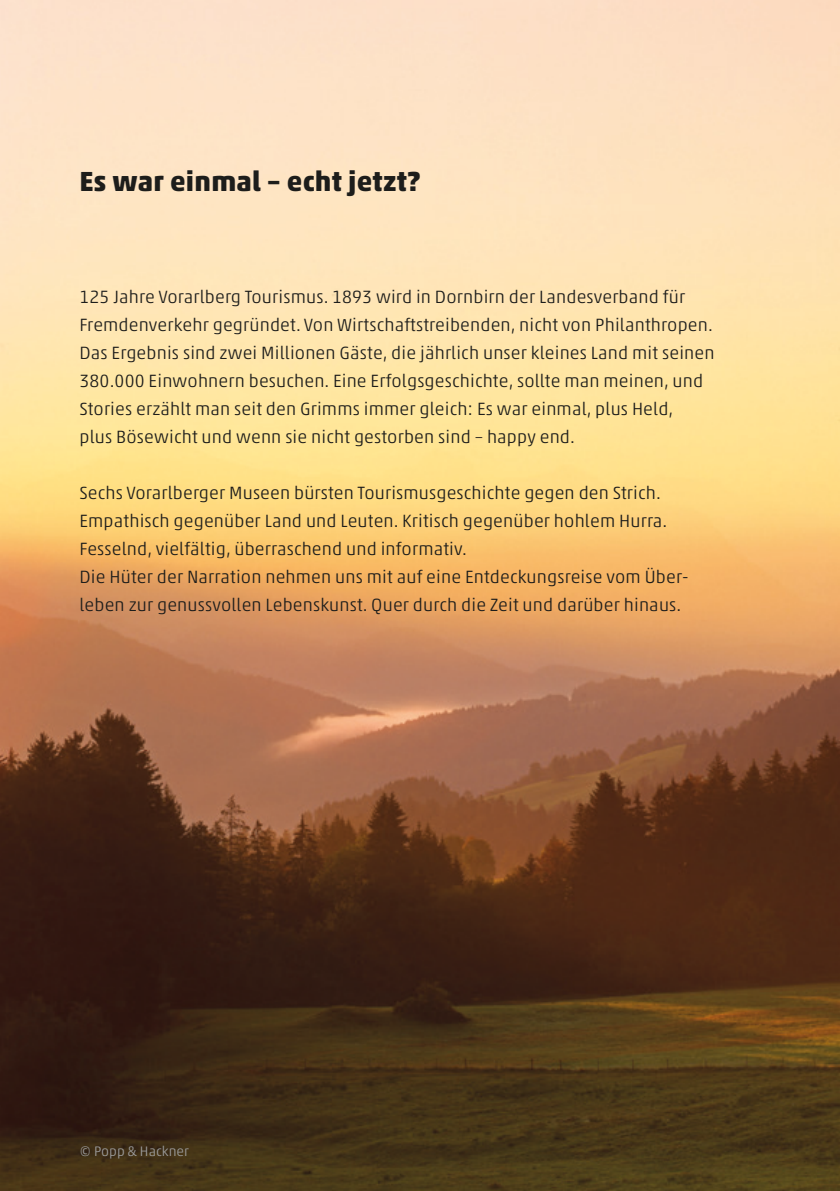
<style>
.page{position:relative;width:840px;height:1191px;background:#fff}
.page>*{position:absolute;margin:0;border:0;box-sizing:border-box;transform-origin:0 0}
.t1{font:700 28px "Akko Pro";letter-spacing:.01em;color:#1d1d1b}
.t2{font:300 18px/28px "Akko Pro";letter-spacing:.01em;color:#1d1d1b}
.t3{font:16px "Akko Pro";color:#939292}
.t4{font:300 14px "Akko Pro";color:#9d9d9d}
</style>
<div class="page">
<img style="left:0;top:0;width:839px;height:1191px">
<h1 class="t1" style="left:79px;top:164px;width:342px">Es war einmal – echt jetzt?</h1>
<p class="t2" style="left:79px;top:282px;width:636px">125 Jahre Vorarlberg Tourismus. 1893 wird in Dornbirn der Landesverband für Fremdenverkehr gegründet. Von Wirtschaftstreibenden, nicht von Philanthropen.<br>Das Ergebnis sind zwei Millionen Gäste, die jährlich unser kleines Land mit seinen 380.000 Einwohnern besuchen. Eine Erfolgsgeschichte, sollte man meinen, und Stories erzählt man seit den Grimms immer gleich: Es war einmal, plus Held,<br>plus Bösewicht und wenn sie nicht gestorben sind – happy end.</p>
<p class="t2" style="left:79px;top:478px;width:610px">Sechs Vorarlberger Museen bürsten Tourismusgeschichte gegen den Strich.<br>Empathisch gegenüber Land und Leuten. Kritisch gegenüber hohlem Hurra.<br>Fesselnd, vielfältig, überraschend und informativ.<br>Die Hüter der Narration nehmen uns mit auf eine Entdeckungsreise vom Über&shy;leben zur genussvollen Lebenskunst. Quer durch die Zeit und darüber hinaus.</p>
<p class="t3" style="left:74px;top:1136px;width:19px">10</p>
<p class="t4" style="left:79px;top:1142px;width:111px">© Popp &amp; Hackner</p>
</div>
